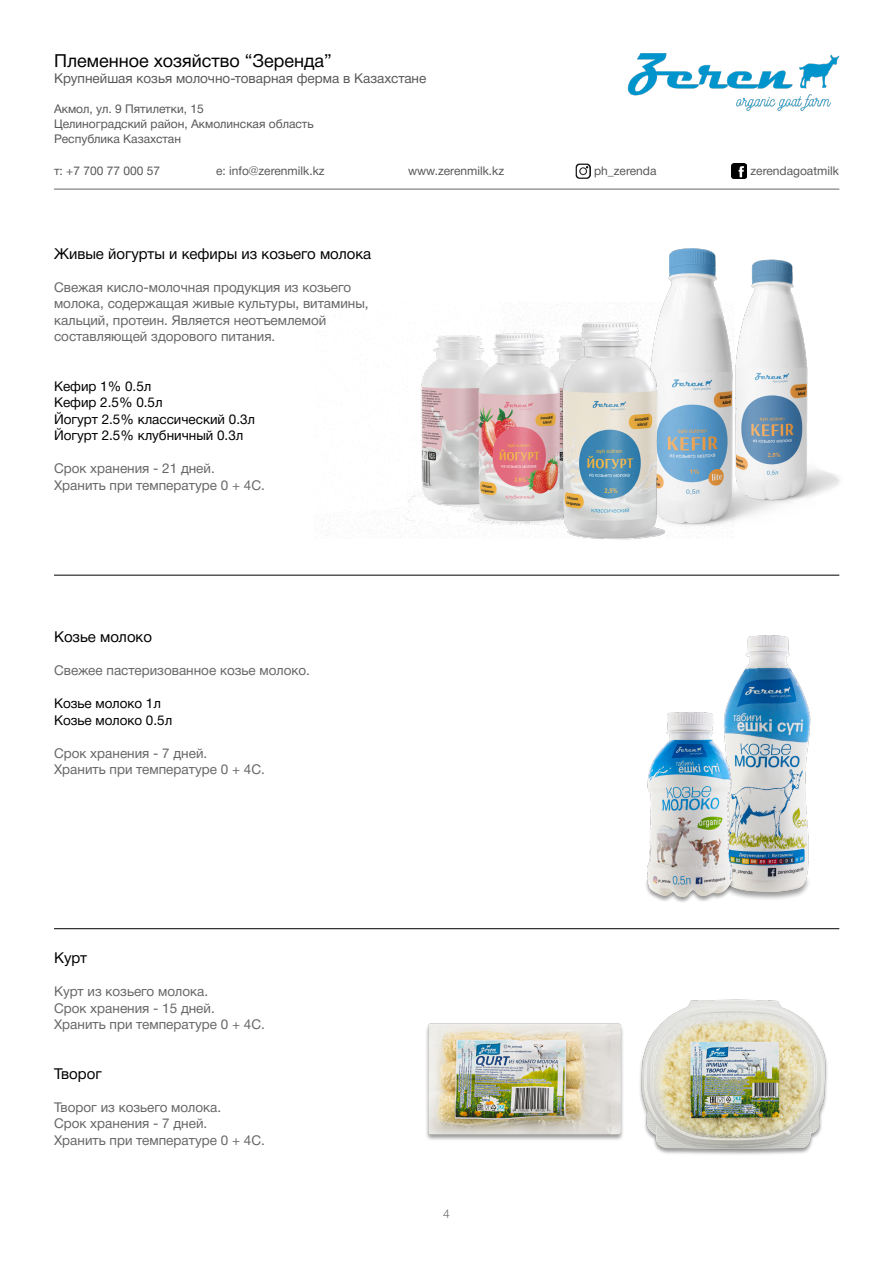
<style>
.page{position:relative;width:893px;height:1263px;background:#fff}
.page>*{position:absolute;margin:0;border:0;box-sizing:border-box;transform-origin:0 0}
.t1{font:18px "Helvetica Neue Cyr";color:#000}
.t2{font:15px "Helvetica Neue Cyr";color:#000}
.t3{font:13.5px/16.5px "Helvetica Neue Cyr";color:#666}
.t4{font:13.5px "Helvetica Neue Cyr";color:#000}
.t5{font:13.5px "Helvetica Neue Cyr";color:#575757}
.t6{font:12px/15px "Helvetica Neue Cyr";color:#575757}
.t7{font:300 12px "Helvetica Neue Cyr";color:#666}
</style>
<div class="page">
<img style="left:627px;top:53px;width:213px;height:58px">
<img style="left:575px;top:164px;width:15px;height:14px">
<img style="left:731px;top:164px;width:15px;height:14px">
<hr style="left:54px;top:189px;width:785px;height:1px;background:#666">
<img style="left:330px;top:314px;width:222px;height:224px">
<img style="left:728px;top:635px;width:83px;height:262px">
<img style="left:646px;top:702px;width:146px;height:200px">
<img style="left:552px;top:305px;width:10px;height:220px">
<img style="left:562px;top:302px;width:162px;height:238px">
<img style="left:640px;top:999px;width:187px;height:156px">
<img style="left:426px;top:1023px;width:197px;height:117px">
<img style="left:604px;top:248px;width:236px;height:280px">
<hr style="left:54px;top:575px;width:785px;height:1px;background:#000">
<hr style="left:54px;top:928px;width:785px;height:1px;background:#000">
<h1 class="t1" style="left:54px;top:51px;width:279px">Племенное хозяйство “Зеренда”</h1>
<p class="t5" style="left:54px;top:71px;width:374px">Крупнейшая козья молочно-товарная ферма в Казахстане</p>
<p class="t6" style="left:54px;top:102px;width:261px">Акмол, ул. 9 Пятилетки, 15<br>Целиноградский район, Акмолинская область<br>Республика Казахстан</p>
<p class="t6" style="left:54px;top:163px;width:108px">т: +7 700 77 000 57</p>
<p class="t6" style="left:216px;top:163px;width:110px">е: info@zerenmilk.kz</p>
<p class="t6" style="left:408px;top:163px;width:98px">www.zerenmilk.kz</p>
<p class="t6" style="left:594px;top:163px;width:64px">ph_zerenda</p>
<p class="t6" style="left:750px;top:163px;width:90px">zerendagoatmilk</p>
<p class="t2" style="left:54px;top:245px;width:319px">Живые йогурты и кефиры из козьего молока</p>
<p class="t3" style="left:54px;top:279px;width:316px">Свежая кисло-молочная продукция из козьего молока, содержащая живые культуры, витамины, кальций, протеин. Является неотъемлемой составляющей здорового питания.</p>
<p class="t4" style="left:54px;top:379px;width:99px">Кефир 1% 0.5л</p>
<p class="t4" style="left:54px;top:395px;width:110px">Кефир 2.5% 0.5л</p>
<p class="t4" style="left:54px;top:412px;width:203px">Йогурт 2.5% классический 0.3л</p>
<p class="t4" style="left:54px;top:428px;width:191px">Йогурт 2.5% клубничный 0.3л</p>
<p class="t3" style="left:54px;top:460px;width:162px">Срок хранения - 21 дней.</p>
<p class="t3" style="left:54px;top:477px;width:212px">Хранить при температуре 0 + 4С.</p>
<p class="t2" style="left:54px;top:629px;width:99px">Козье молоко</p>
<p class="t3" style="left:54px;top:662px;width:257px">Свежее пастеризованное козье молоко.</p>
<p class="t4" style="left:54px;top:696px;width:108px">Козье молоко 1л</p>
<p class="t4" style="left:54px;top:712px;width:120px">Козье молоко 0.5л</p>
<p class="t3" style="left:54px;top:745px;width:155px">Срок хранения - 7 дней.</p>
<p class="t3" style="left:54px;top:761px;width:212px">Хранить при температуре 0 + 4С.</p>
<p class="t2" style="left:54px;top:950px;width:35px">Курт</p>
<p class="t3" style="left:54px;top:983px;width:156px">Курт из козьего молока.</p>
<p class="t3" style="left:54px;top:1000px;width:162px">Срок хранения - 15 дней.</p>
<p class="t3" style="left:54px;top:1016px;width:212px">Хранить при температуре 0 + 4С.</p>
<p class="t2" style="left:54px;top:1065px;width:49px">Творог</p>
<p class="t3" style="left:54px;top:1099px;width:169px">Творог из козьего молока.</p>
<p class="t3" style="left:54px;top:1115px;width:155px">Срок хранения - 7 дней.</p>
<p class="t3" style="left:54px;top:1132px;width:212px">Хранить при температуре 0 + 4С.</p>
<p class="t7" style="left:443px;top:1207px;width:8px">4</p>
</div>
